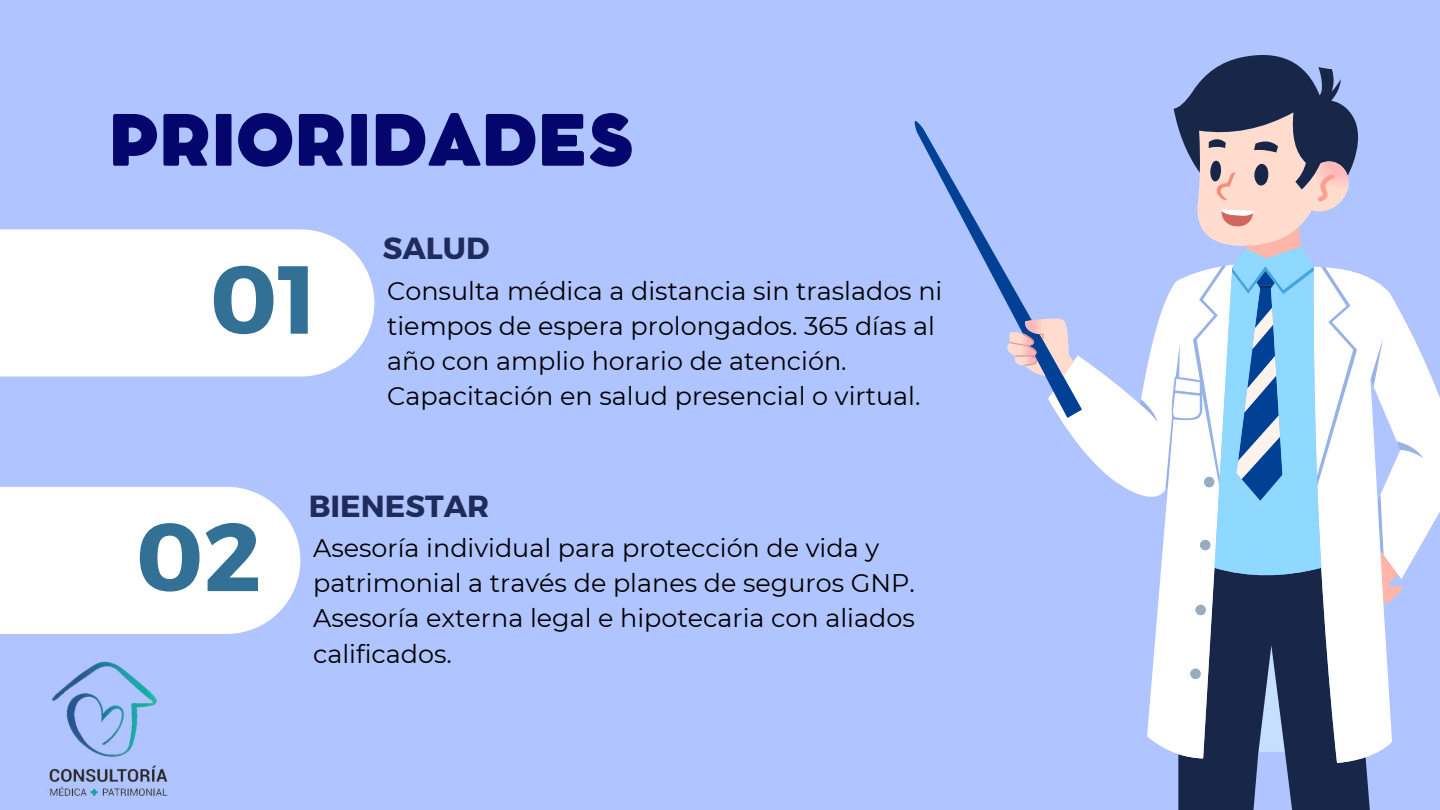
<style>
.page{position:relative;width:1440px;height:810px;background:#b0c5ff}
.page>*{position:absolute;margin:0;border:0;box-sizing:border-box;transform-origin:0 0}
.t1{font:700 96.3px "Montserrat";color:#337096}
.t2{font:800 69.8px "Cocomat Pro";color:#05066d}
.t3{font:700 30.5px "Montserrat";color:#1f2b5b}
.t4{font:25.5px/35.3px "Montserrat";color:#000}
</style>
<div class="page">
<svg style="left:1147px;top:278px;width:293px;height:478px;fill:#fff"></svg>
<svg style="left:914px;top:121px;width:260px;height:380px"></svg>
<svg style="left:1007px;top:319px;width:67px;height:57px"></svg>
<svg style="left:1174px;top:55px;width:196px;height:755px;background:#99aac2"></svg>
<div style="left:0;top:229px;width:374px;height:148px;background:#fff"></div>
<div style="left:0;top:487px;width:300px;height:147px;background:#fff"></div>
<img style="left:49px;top:661px;width:119px;height:135px">
<h2 class="t2" style="left:109px;top:114px;width:527px">PRIORIDADES</h2>
<h1 class="t1" style="left:210px;top:237px;width:109px">01</h1>
<p class="t3" style="left:383px;top:229px;width:108px">SALUD</p>
<p class="t4" style="left:387px;top:273px;width:557px">Consulta médica a distancia sin traslados ni tiempos de espera prolongados. 365 días al año con amplio horario de atención.<br>Capacitación en salud presencial o virtual.</p>
<h1 class="t1" style="left:136px;top:494px;width:127px">02</h1>
<p class="t3" style="left:309px;top:486px;width:182px">BIENESTAR</p>
<p class="t4" style="left:313px;top:530px;width:603px">Asesoría individual para protección de vida y patrimonial a través de planes de seguros GNP.<br>Asesoría externa legal e hipotecaria con aliados calificados.</p>
</div>
